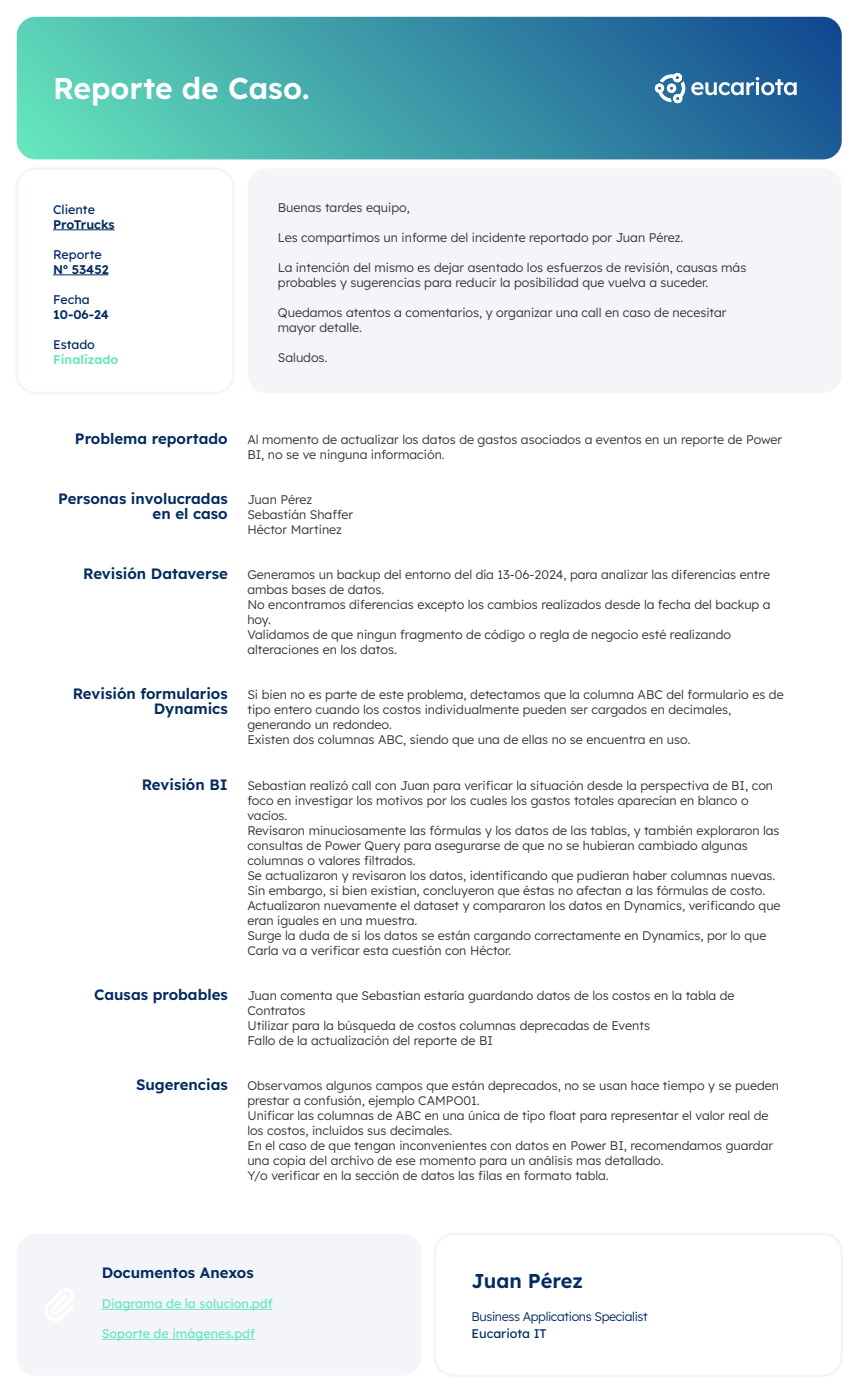
<style>
.page{position:relative;width:859px;height:1399px;background:#fff}
.page>*{position:absolute;margin:0;border:0;box-sizing:border-box;transform-origin:0 0}
.t1{font:600 30px "Lexend Deca";color:#fff}
.t2{font:600 20px "Lexend Deca";color:#042b60}
.t3{font:600 15px/15px "Lexend Deca";color:#042b60;text-align:right}
.t4{font:300 12.5px/15px "Lexend Deca";color:#333}
.t5{font:12.5px "Lexend Deca";color:#66e7bd}
.t6{font:12.5px "Lexend Deca";color:#042b60}
.t7{font:300 12.5px "Lexend Deca";letter-spacing:-.03em;color:#042b60}
.t8{font:600 12.5px "Lexend Deca";color:#042b60}
.t9{font:600 12.5px "Lexend Deca";color:#66e7bd}
</style>
<div class="page">
<svg style="left:17px;top:17px;width:824px;height:142px;background:#3c98a7"></svg>
<div style="left:247px;top:168px;width:594px;height:225px;background:#f3f5f8;border-radius:19px"></div>
<div style="left:15px;top:167px;width:220px;height:227px;border:2px solid #f3f5f8;border-radius:19px"></div>
<div style="left:17px;top:1233px;width:404px;height:142px;background:#f3f5f8;border-radius:19px"></div>
<div style="left:433px;top:1232px;width:409px;height:144px;border:2px solid #f3f5f8;border-radius:19px"></div>
<svg style="left:654px;top:73px;width:31px;height:30px"></svg>
<svg style="left:691px;top:77px;width:105px;height:18px"></svg>
<hr style="left:53px;top:229px;width:62px;height:1px;background:#042b60">
<hr style="left:53px;top:274px;width:55px;height:1px;background:#042b60">
<hr style="left:102px;top:1308px;width:170px;height:1px;background:#66e7bd">
<hr style="left:102px;top:1338px;width:153px;height:1px;background:#66e7bd">
<svg style="left:45px;top:1288px;width:29px;height:33px"></svg>
<h1 class="t1" style="left:53px;top:65px;width:258px">Reporte de Caso.</h1>
<p class="t6" style="left:53px;top:200px;width:43px">Cliente</p>
<p class="t8" style="left:53px;top:214px;width:63px">ProTrucks</p>
<p class="t6" style="left:53px;top:245px;width:50px">Reporte</p>
<p class="t8" style="left:53px;top:259px;width:57px">Nº 53452</p>
<p class="t6" style="left:53px;top:290px;width:38px">Fecha</p>
<p class="t8" style="left:53px;top:304px;width:57px">10-06-24</p>
<p class="t6" style="left:53px;top:335px;width:43px">Estado</p>
<p class="t9" style="left:53px;top:349px;width:67px">Finalizado</p>
<p class="t4" style="left:278px;top:199px;width:133px">Buenas tardes equipo,</p>
<p class="t4" style="left:278px;top:229px;width:407px">Les compartimos un informe del incidente reportado por Juan Pérez.</p>
<p class="t4" style="left:278px;top:259px;width:470px">La intención del mismo es dejar asentado los esfuerzos de revisión, causas más probables y sugerencias para reducir la posibilidad que vuelva a suceder.</p>
<p class="t4" style="left:278px;top:304px;width:450px">Quedamos atentos a comentarios, y organizar una call en caso de necesitar mayor detalle.</p>
<p class="t4" style="left:278px;top:349px;width:51px">Saludos.</p>
<p class="t3" style="left:75px;top:430px;width:154px">Problema reportado</p>
<p class="t3" style="left:58px;top:490px;width:171px">Personas involucradas en el caso</p>
<p class="t3" style="left:83px;top:565px;width:146px">Revisión Dataverse</p>
<p class="t3" style="left:73px;top:685px;width:156px">Revisión formularios<br>Dynamics</p>
<p class="t3" style="left:142px;top:775px;width:88px">Revisión BI</p>
<p class="t3" style="left:94px;top:985px;width:135px">Causas probables</p>
<p class="t3" style="left:136px;top:1075px;width:93px">Sugerencias</p>
<p class="t4" style="left:247px;top:431px;width:536px">Al momento de actualizar los datos de gastos asociados a eventos en un reporte de Power<br>BI, no se ve ninguna información.</p>
<p class="t4" style="left:247px;top:491px;width:107px">Juan Pérez<br>Sebastián Shaffer<br>Héctor Martinez</p>
<p class="t4" style="left:247px;top:566px;width:524px">Generamos un backup del entorno del día 13-06-2024, para analizar las diferencias entre ambas bases de datos.<br>No encontramos diferencias excepto los cambios realizados desde la fecha del backup a hoy.<br>Validamos de que ningun fragmento de código o regla de negocio esté realizando alteraciones en los datos.</p>
<p class="t4" style="left:247px;top:686px;width:537px">Si bien no es parte de este problema, detectamos que la columna ABC del formulario es de tipo entero cuando los costos individualmente pueden ser cargados en decimales, generando un redondeo.<br>Existen dos columnas ABC, siendo que una de ellas no se encuentra en uso.</p>
<p class="t4" style="left:247px;top:776px;width:534px">Sebastian realizó call con Juan para verificar la situación desde la perspectiva de BI, con foco en investigar los motivos por los cuales los gastos totales aparecían en blanco o vacíos.<br>Revisaron minuciosamente las fórmulas y los datos de las tablas, y también exploraron las consultas de Power Query para asegurarse de que no se hubieran cambiado algunas columnas o valores filtrados.<br>Se actualizaron y revisaron los datos, identificando que pudieran haber columnas nuevas.<br>Sin embargo, si bien existian, concluyeron que éstas no afectan a las fórmulas de costo.<br>Actualizaron nuevamente el dataset y compararon los datos en Dynamics, verificando que eran iguales en una muestra.<br>Surge la duda de si los datos se están cargando correctamente en Dynamics, por lo que Carla va a verificar esta cuestión con Héctor.</p>
<p class="t4" style="left:247px;top:986px;width:488px">Juan comenta que Sebastian estaría guardando datos de los costos en la tabla de Contratos<br>Utilizar para la búsqueda de costos columnas deprecadas de Events<br>Fallo de la actualización del reporte de BI</p>
<p class="t4" style="left:247px;top:1076px;width:533px">Observamos algunos campos que están deprecados, no se usan hace tiempo y se pueden prestar a confusión, ejemplo CAMPO01.<br>Unificar las columnas de ABC en una única de tipo float para representar el valor real de los costos, incluidos sus decimales.<br>En el caso de que tengan inconvenientes con datos en Power BI, recomendamos guardar una copia del archivo de ese momento para un análisis mas detallado.<br>Y/o verificar en la sección de datos las filas en formato tabla.</p>
<p class="t3" style="left:102px;top:1263px;width:153px">Documentos Anexos</p>
<p class="t5" style="left:102px;top:1294px;width:172px">Diagrama de la solucion.pdf</p>
<p class="t5" style="left:102px;top:1324px;width:155px">Soporte de imágenes.pdf</p>
<h2 class="t2" style="left:471px;top:1265px;width:113px">Juan Pérez</h2>
<p class="t7" style="left:471px;top:1307px;width:178px">Business Applications Specialist</p>
<p class="t6" style="left:471px;top:1324px;width:77px">Eucariota IT</p>
</div>
